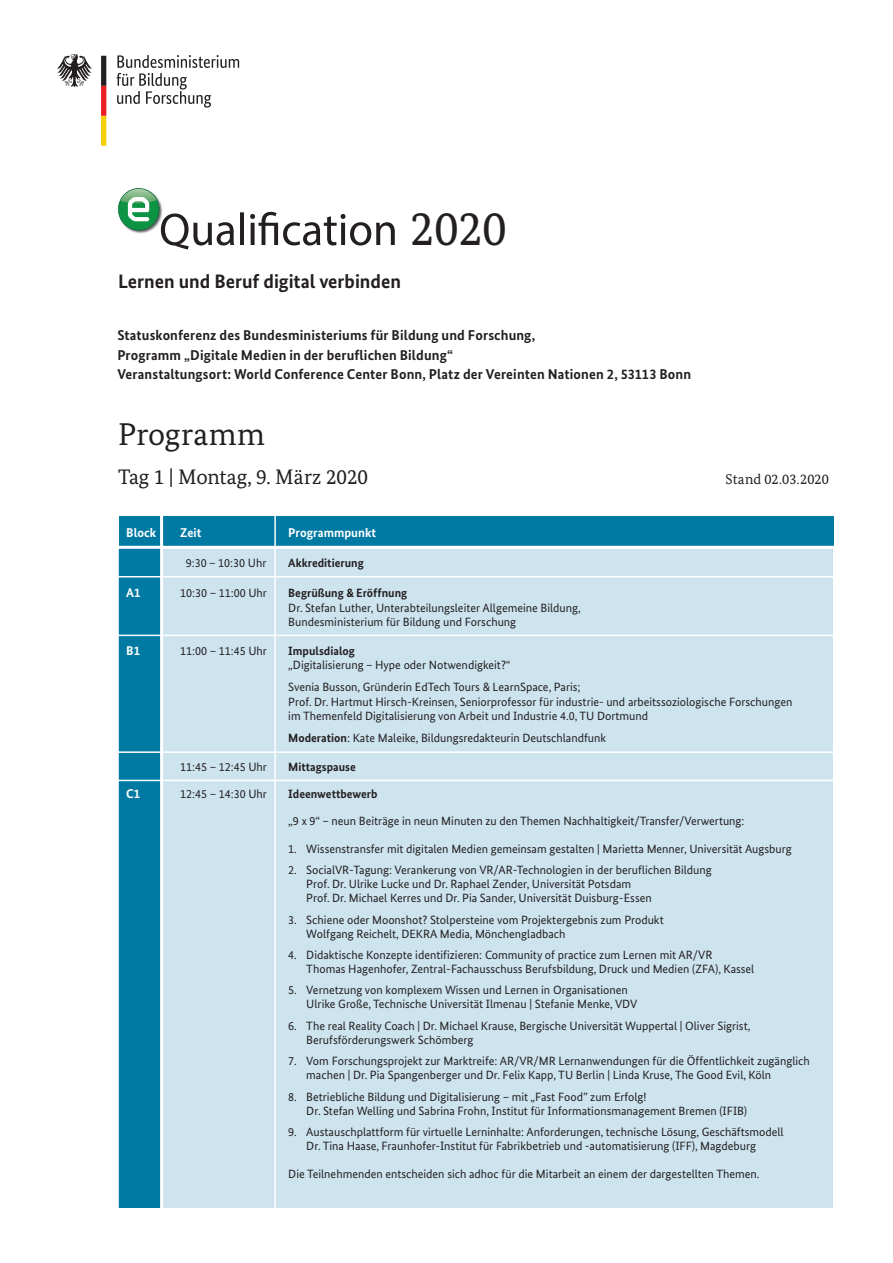
<style>
.page{position:relative;width:893px;height:1263px;background:#fff}
.page>*{position:absolute;margin:0;border:0;box-sizing:border-box;transform-origin:0 0}
.t1{font:48.3px "Bundes Serif";color:#231f20}
.t2{font:31.5px "Bundes Serif";letter-spacing:.015em;color:#231f20}
.t3{font:21px "Bundes Serif";color:#231f20}
.t4{font:700 19.5px "Bundes Sans";color:#231f20}
.t5{font:700 14.25px/19.5px "Bundes Sans";letter-spacing:.01em;color:#231f20}
.t6{font:14.25px "Bundes Serif";letter-spacing:.01em;color:#231f20}
.t7{font:700 12.75px "Bundes Sans";color:#fff}
.t8{font:12px/14px "Bundes Sans";color:#231f20}
.t9{font:700 12px "Bundes Sans";color:#231f20}
.s1{font-weight:700}
</style>
<div class="page">
<div style="left:119px;top:517px;width:714px;height:30px;background:#0079a3"></div>
<svg style="left:117px;top:55px;width:122px;height:53px"></svg>
<svg style="left:101px;top:56px;width:5px;height:90px"></svg>
<svg style="left:57px;top:54px;width:35px;height:33px"></svg>
<div style="left:119px;top:548px;width:714px;height:660px;background:#cde4ef"></div>
<div style="left:119px;top:548px;width:43px;height:660px;background:#0079a3"></div>
<hr style="left:160px;top:515px;width:3px;height:724px;background:#fff">
<hr style="left:274px;top:515px;width:2px;height:724px;background:#fff">
<hr style="left:117px;top:546px;width:718px;height:3px;background:#fff">
<hr style="left:117px;top:576px;width:718px;height:1px;background:#fff">
<hr style="left:117px;top:635px;width:718px;height:1px;background:#fff">
<hr style="left:117px;top:751px;width:718px;height:2px;background:#fff">
<hr style="left:117px;top:780px;width:718px;height:1px;background:#fff">
<svg style="left:118px;top:188px;width:277px;height:62px"></svg>
<h1 class="t1" style="left:410px;top:199px;width:98px">2020</h1>
<h3 class="t4" style="left:118px;top:269px;width:284px">Lernen und Beruf digital verbinden</h3>
<p class="t5" style="left:117px;top:326px;width:575px">Statuskonferenz des Bundesministeriums für Bildung und Forschung,<br>Programm „Digitale Medien in der beruflichen Bildung“<br>Veranstaltungsort: World Conference Center Bonn, Platz der Vereinten Nationen 2, 53113 Bonn</p>
<h2 class="t2" style="left:118px;top:415px;width:148px">Programm</h2>
<h3 class="t3" style="left:118px;top:464px;width:252px">Tag 1 | Montag, 9. März 2020</h3>
<p class="t6" style="left:726px;top:470px;width:105px">Stand 02.03.2020</p>
<p class="t7" style="left:126px;top:525px;width:32px">Block</p>
<p class="t7" style="left:180px;top:525px;width:23px">Zeit</p>
<p class="t7" style="left:288px;top:525px;width:89px">Programmpunkt</p>
<p class="t8" style="left:186px;top:556px;width:82px">9:30 – 10:30 Uhr</p>
<p class="t9" style="left:288px;top:555px;width:77px">Akkreditierung</p>
<p class="t7" style="left:126px;top:585px;width:16px">A1</p>
<p class="t8" style="left:180px;top:586px;width:88px">10:30 – 11:00 Uhr</p>
<p class="t9" style="left:288px;top:586px;width:120px">Begrüßung &amp; Eröffnung</p>
<p class="t8" style="left:288px;top:600px;width:294px;line-height:14.4px">Dr. Stefan Luther, Unterabteilungsleiter Allgemeine Bildung,<br>Bundesministerium für Bildung und Forschung</p>
<p class="t7" style="left:126px;top:643px;width:15px">B1</p>
<p class="t8" style="left:180px;top:644px;width:88px">11:00 – 11:45 Uhr</p>
<p class="t9" style="left:288px;top:643px;width:68px">Impulsdialog</p>
<p class="t8" style="left:288px;top:654px;width:294px;line-height:21.9px">„Digitalisierung – Hype oder Notwendigkeit?“<br>Svenia Busson, Gründerin EdTech Tours &amp; LearnSpace, Paris;</p>
<p class="t8" style="left:288px;top:694px;width:506px;line-height:14.4px">Prof. Dr. Hartmut Hirsch-Kreinsen, Seniorprofessor für industrie- und arbeitssoziologische Forschungen im Themenfeld Digitalisierung von Arbeit und Industrie 4.0, TU Dortmund</p>
<p class="t8" style="left:288px;top:731px;width:319px"><span class="s1">Moderation</span>: Kate Maleike, Bildungsredakteurin Deutschlandfunk</p>
<p class="t8" style="left:180px;top:760px;width:88px">11:45 – 12:45 Uhr</p>
<p class="t9" style="left:288px;top:759px;width:69px">Mittagspause</p>
<p class="t7" style="left:126px;top:786px;width:16px">C1</p>
<p class="t8" style="left:180px;top:787px;width:88px">12:45 – 14:30 Uhr</p>
<p class="t9" style="left:288px;top:786px;width:91px">Ideenwettbewerb</p>
<p class="t8" style="left:288px;top:814px;width:458px">„9 x 9“ – neun Beiträge in neun Minuten zu den Themen Nachhaltigkeit/Transfer/Verwertung:</p>
<p class="t8" style="left:288px;top:841px;width:505px">1. Wissenstransfer mit digitalen Medien gemeinsam gestalten | Marietta Menner, Universität Augsburg</p>
<p class="t8" style="left:306px;top:863px;width:407px;text-indent:-18px">2. SocialVR-Tagung: Verankerung von VR/AR-Technologien in der beruflichen Bildung<br>Prof. Dr. Ulrike Lucke und Dr. Raphael Zender, Universität Potsdam<br>Prof. Dr. Michael Kerres und Dr. Pia Sander, Universität Duisburg-Essen</p>
<p class="t8" style="left:306px;top:912px;width:359px;text-indent:-18px">3. Schiene oder Moonshot? Stolpersteine vom Projektergebnis zum Produkt<br>Wolfgang Reichelt, DEKRA Media, Mönchengladbach</p>
<p class="t8" style="left:306px;top:948px;width:450px;text-indent:-18px">4. Didaktische Konzepte identifizieren: Community of practice zum Lernen mit AR/VR<br>Thomas Hagenhofer, Zentral-Fachausschuss Berufsbildung, Druck und Medien (ZFA), Kassel</p>
<p class="t8" style="left:306px;top:983px;width:333px;text-indent:-18px">5. Vernetzung von komplexem Wissen und Lernen in Organisationen<br>Ulrike Große, Technische Universität Ilmenau | Stefanie Menke, VDV</p>
<p class="t8" style="left:306px;top:1018px;width:446px;text-indent:-18px">6. The real Reality Coach | Dr. Michael Krause, Bergische Universität Wuppertal | Oliver Sigrist,<br>Berufsförderungswerk Schömberg</p>
<p class="t8" style="left:306px;top:1054px;width:505px;text-indent:-18px">7. Vom Forschungsprojekt zur Marktreife: AR/VR/MR Lernanwendungen für die Öffentlichkeit zugänglich machen | Dr. Pia Spangenberger und Dr. Felix Kapp, TU Berlin | Linda Kruse, The Good Evil, Köln</p>
<p class="t8" style="left:306px;top:1089px;width:442px;text-indent:-18px">8. Betriebliche Bildung und Digitalisierung – mit „Fast Food” zum Erfolg!<br>Dr. Stefan Welling und Sabrina Frohn, Institut für Informationsmanagement Bremen (IFIB)</p>
<p class="t8" style="left:306px;top:1125px;width:479px;text-indent:-18px">9. Austauschplattform für virtuelle Lerninhalte: Anforderungen, technische Lösung, Geschäftsmodell<br>Dr. Tina Haase, Fraunhofer-Institut für Fabrikbetrieb und -automatisierung (IFF), Magdeburg</p>
<p class="t8" style="left:288px;top:1166px;width:473px">Die Teilnehmenden entscheiden sich adhoc für die Mitarbeit an einem der dargestellten Themen.</p>
</div>
